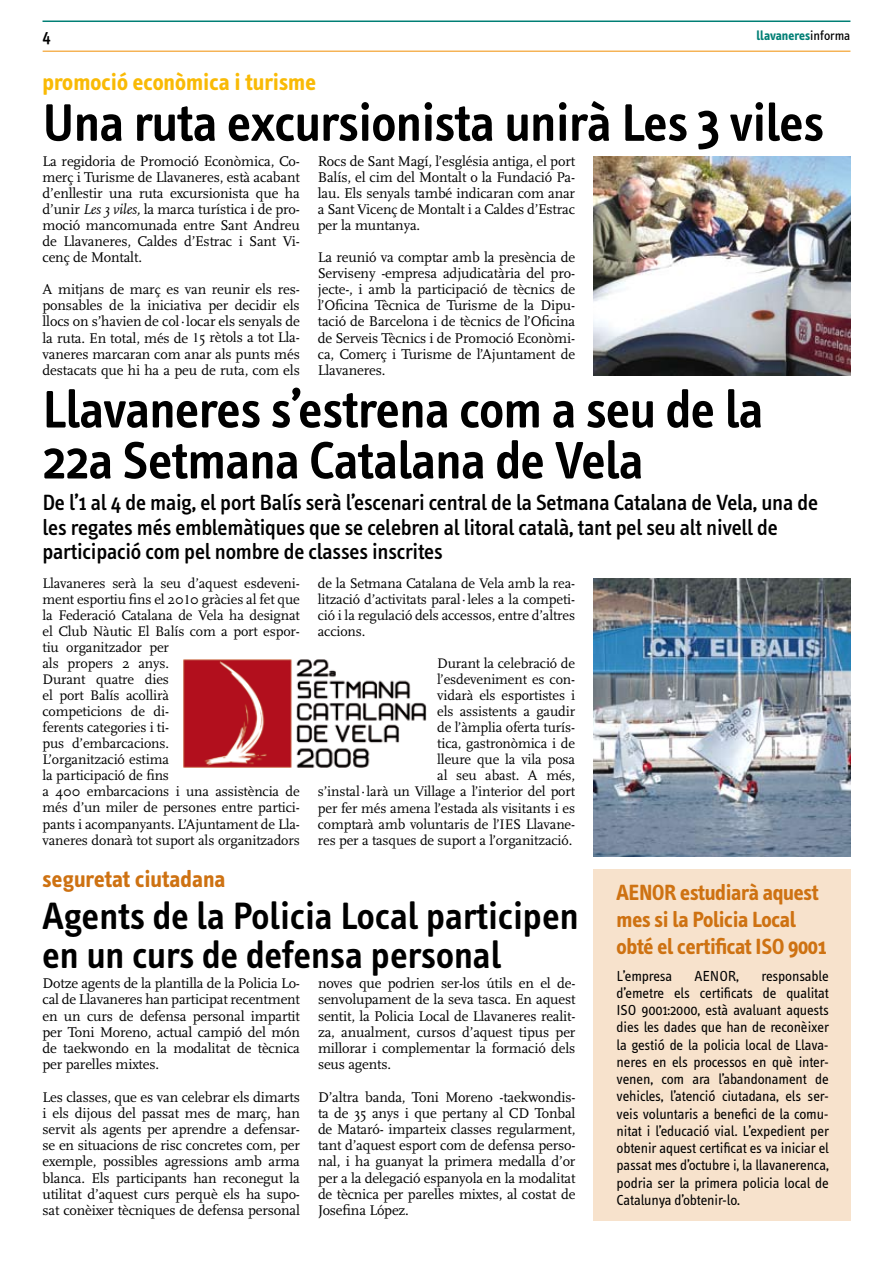
<style>
.page{position:relative;width:893px;height:1263px;background:#fff}
.page>*{position:absolute;margin:0;border:0;box-sizing:border-box;transform-origin:0 0}
.t1{font:600 54px/51px "Info Text";letter-spacing:-.01em;color:#000}
.t2{font:600 39px/39px "Info Text";color:#000}
.t3{font:700 24px "Info Text";color:#f9ba05}
.t4{font:700 24px "Info Text";color:#ce7212}
.t5{font:500 22.65px/24.8px "Info Text";letter-spacing:-.01em;color:#000}
.t6{font:700 22.5px/27px "Info Text";letter-spacing:-.015em;color:#ce7212}
.t7{font:500 18px "Info Text";color:#000}
.t8{font:15px/17.2px "Info Text";letter-spacing:-.01em;color:#000;text-align:justify}
.t9{font:14.7px/16.2px "Scala";letter-spacing:-.01em;color:#000;text-align:justify}
.t10{font:14.4px/16px "Scala";letter-spacing:-.01em;color:#000}
.t11{font:700 13.5px "Info Text";color:#007f75}
.s1{font-weight:400;color:#000}
.s2{font-style:italic}
.s3{font-family:"Times";font-size:13.5px}
</style>
<div class="page">
<hr style="left:43px;top:21px;width:807px;height:1px;background:#007f75">
<hr style="left:43px;top:51px;width:807px;height:1px;background:#f18e03">
<div style="left:593px;top:868px;width:257px;height:352px;background:#f7e2cc"></div>
<img style="left:593px;top:156px;width:257px;height:219px">
<img style="left:593px;top:578px;width:257px;height:278px">
<img style="left:183px;top:659px;width:244px;height:109px">
<p class="t7" style="left:43px;top:26px;width:10px">4</p>
<h3 class="t3" style="left:43px;top:68px;width:275px">promoció econòmica i turisme</h3>
<p class="t11" style="left:756px;top:28px;width:95px">llavaneres<span class="s1">informa</span></p>
<h1 class="t1" style="left:43px;top:98px;width:783px">Una ruta excursionista unirà Les 3 viles</h1>
<p class="t9" style="left:43px;top:153px;width:259px">La regidoria de Promoció Econòmica, Co&shy;merç i Turisme de Llavaneres, està acabant d’enllestir una ruta excursionista que ha d’unir <span class="s2">Les 3 viles,</span> la marca turística i de pro&shy;moció mancomunada entre Sant Andreu de Llavaneres, Caldes d’Estrac i Sant Vi&shy;cenç de Montalt.</p>
<p class="t9" style="left:43px;top:282px;width:259px">A mitjans de març es van reunir els res&shy;ponsables de la iniciativa per decidir els llocs on s’havien de col·locar els senyals de la ruta. En total, més de <span class="s3">1</span>5 rètols a tot Lla&shy;vaneres marcaran com anar als punts més destacats que hi ha a peu de ruta, com els</p>
<p class="t9" style="left:318px;top:153px;width:259px">Rocs de Sant Magí, l’església antiga, el port Balís, el cim del Montalt o la Fundació Pa&shy;lau. Els senyals també indicaran com anar a Sant Vicenç de Montalt i a Caldes d’Estrac per la muntanya.</p>
<p class="t9" style="left:318px;top:250px;width:259px">La reunió va comptar amb la presència de Serviseny -empresa adjudicatària del pro&shy;jecte-, i amb la participació de tècnics de l’Oficina Tècnica de Turisme de la Dipu&shy;tació de Barcelona i de tècnics de l’Oficina de Serveis Tècnics i de Promoció Econòmi&shy;ca, Comerç i Turisme de l’Ajuntament de Llavaneres.</p>
<h1 class="t1" style="left:43px;top:384px;width:722px">Llavaneres s’estrena com a seu de la<br>22a Setmana Catalana de Vela</h1>
<h3 class="t5" style="left:43px;top:490px;width:777px">De l’1 al 4 de maig, el port Balís serà l’escenari central de la Setmana Catalana de Vela, una de les regates més emblemàtiques que se celebren al litoral català, tant pel seu alt nivell de participació com pel nombre de classes inscrites</h3>
<p class="t10" style="left:43px;top:575px;width:259px">Llavaneres serà la seu d’aquest esdeveni&shy;ment esportiu fins el 20<span class="s3">1</span>0 gràcies al fet que la Federació Catalana de Vela ha designat el Club Nàutic El Balís com a port espor&shy;tiu organitzador per<br>als propers 2 anys.<br>Durant quatre dies<br>el port Balís acollirà<br>competicions de di-<br>ferents categories i ti-<br>pus d’embarcacions.<br>L’organització estima<br>la participació de fins<br>a 400 embarcacions i una assistència de més d’un miler de persones entre partici&shy;pants i acompanyants. L’Ajuntament de Lla&shy;vaneres donarà tot suport als organitzadors</p>
<p class="t10" style="left:318px;top:575px;width:259px;text-align:justify">de la Setmana Catalana de Vela amb la rea&shy;lització d’activitats paral·leles a la competi&shy;ció i la regulació dels accessos, entre d’altres accions.</p>
<p class="t10" style="left:318px;top:656px;width:259px;text-align:right">Durant la celebració de<br>l’esdeveniment es con-<br>vidarà els esportistes i<br>els assistents a gaudir<br>de l’àmplia oferta turís-<br>tica, gastronòmica i de<br>lleure que la vila posa<br>al seu abast. A més,<br>s’instal·larà un Village a l’interior del port per fer més amena l’estada als visitants i es comptarà amb voluntaris de l’IES Llavane&shy;res per a tasques de suport a l’organització.</p>
<h3 class="t4" style="left:43px;top:865px;width:185px">seguretat ciutadana</h3>
<h2 class="t2" style="left:43px;top:897px;width:538px">Agents de la Policia Local participen en un curs de defensa personal</h2>
<p class="t9" style="left:318px;top:975px;width:259px">noves que podrien ser-los útils en el de&shy;senvolupament de la seva tasca. En aquest sentit, la Policia Local de Llavaneres realit&shy;za, anualment, cursos d’aquest tipus per millorar i complementar la formació dels seus agents.</p>
<p class="t9" style="left:318px;top:1089px;width:259px">D’altra banda, Toni Moreno -taekwondis&shy;ta de 35 anys i que pertany al CD Tonbal de Mataró- imparteix classes regularment, tant d’aquest esport com de defensa perso&shy;nal, i ha guanyat la primera medalla d’or per a la delegació espanyola en la modalitat de tècnica per parelles mixtes, al costat de Josefina López.</p>
<p class="t9" style="left:43px;top:975px;width:259px">Dotze agents de la plantilla de la Policia Lo&shy;cal de Llavaneres han participat recentment en un curs de defensa personal impartit per Toni Moreno, actual campió del món de taekwondo en la modalitat de tècnica per parelles mixtes.</p>
<p class="t9" style="left:43px;top:1089px;width:259px">Les classes, que es van celebrar els dimarts i els dijous del passat mes de març, han servit als agents per aprendre a defensar&shy;se en situacions de risc concretes com, per exemple, possibles agressions amb arma blanca. Els participants han reconegut la utilitat d’aquest curs perquè els ha supo&shy;sat conèixer tècniques de defensa personal</p>
<h3 class="t6" style="left:617px;top:879px;width:212px">AENOR estudiarà aquest mes si la Policia Local obté el certificat ISO 9001</h3>
<p class="t8" style="left:617px;top:967px;width:57px">L’empresa</p>
<p class="t8" style="left:695px;top:967px;width:46px">AENOR,</p>
<p class="t8" style="left:617px;top:967px;width:214px;text-indent:145px">responsable d’emetre els certificats de qualitat ISO 9001:2000, està avaluant aquests dies les dades que han de reconèixer la gestió de la policia local de Llava&shy;neres en els processos en què inter&shy;venen, com ara l’abandonament de vehicles, l’atenció ciutadana, els ser&shy;veis voluntaris a benefici de la comu&shy;nitat i l’educació vial. L’expedient per obtenir aquest certificat es va iniciar el passat mes d’octubre i, la llavanerenca, podria ser la primera policia local de Catalunya d’obtenir-lo.</p>
</div>
